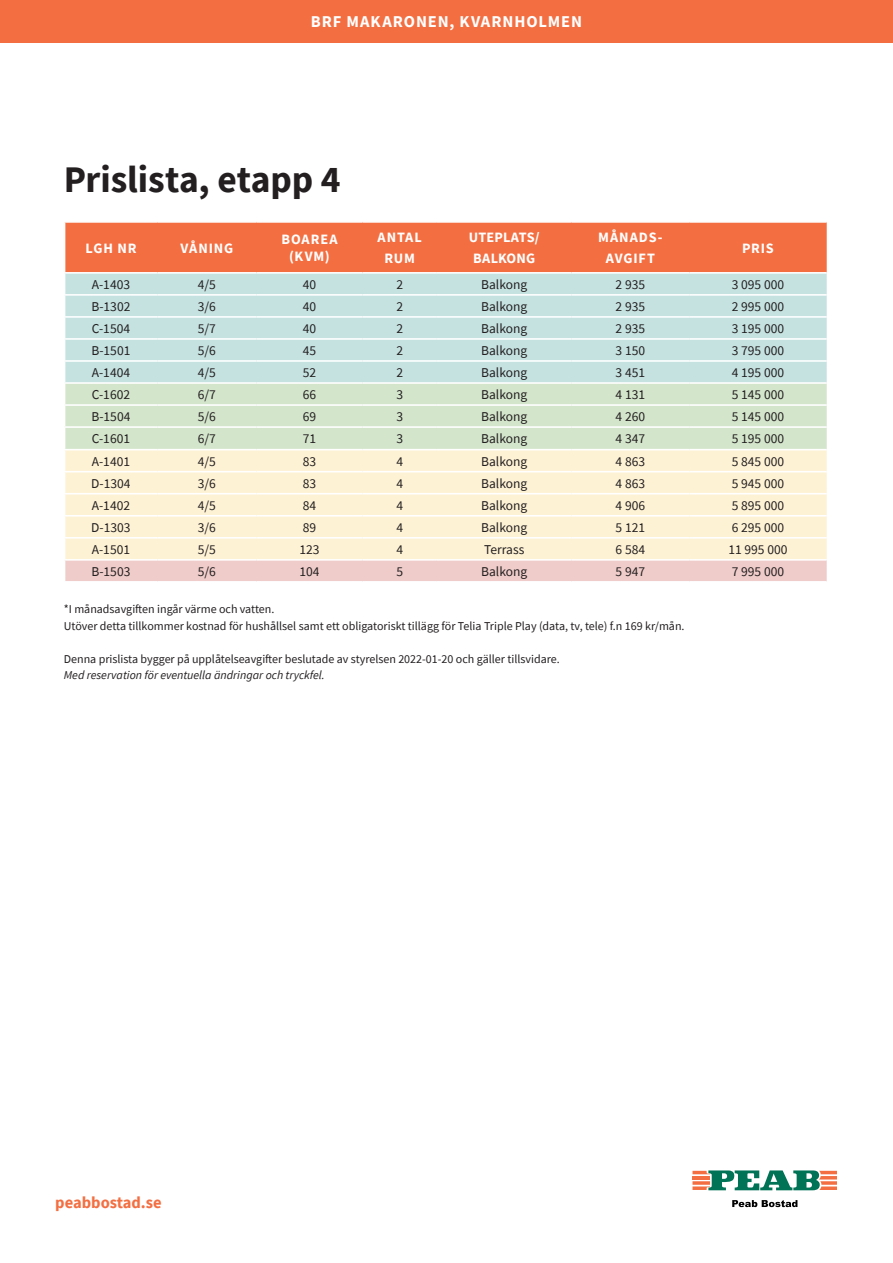
<style>
.page{position:relative;width:893px;height:1263px;background:#fff}
.page>*{position:absolute;margin:0;border:0;box-sizing:border-box;transform-origin:0 0}
.t1{font:700 37.5px "Source Sans Pro";letter-spacing:-.005em;color:#231f20}
.t2{font:700 16.5px "Source Sans Pro";letter-spacing:.055em;color:#fff}
.t3{font:700 16.5px "Source Sans Pro";color:#f36f42}
.t4{font:700 14.25px "Source Sans Pro";letter-spacing:.055em;color:#fff}
.t5{font:700 14.25px "Source Sans Pro";letter-spacing:.005em;color:#fff}
.t6{font:700 14.25px "Source Sans Pro";letter-spacing:.01em;color:#fff}
.Brödtext{font:13.5px "Source Sans Pro";color:#231f20}
.t7{font:12px/16.5px "Source Sans Pro";color:#231f20}
.s1{font-style:italic}
</style>
<div class="page">
<svg style="left:65px;top:223px;width:762px;height:358px;background:#e3d7c4"></svg>
<hr style="left:157px;top:559px;width:100px;height:2px;background:#fff">
<hr style="left:257px;top:559px;width:105px;height:2px;background:#fff">
<hr style="left:362px;top:559px;width:75px;height:2px;background:#fff">
<hr style="left:437px;top:559px;width:135px;height:2px;background:#fff">
<hr style="left:572px;top:559px;width:117px;height:2px;background:#fff">
<hr style="left:689px;top:559px;width:138px;height:2px;background:#fff">
<svg style="left:732px;top:1200px;width:65px;height:7px"></svg>
<svg style="left:692px;top:1170px;width:145px;height:20px"></svg>
<div style="left:0;top:0;width:893px;height:42px;background:#f36f42"></div>
<p class="t2" style="left:311px;top:11px;width:273px">BRF MAKARONEN, KVARNHOLMEN</p>
<p class="t1" style="left:64px;top:154px;width:278px">Prislista, etapp 4</p>
<p class="t4" style="left:85px;top:238px;width:52px">LGH NR</p>
<p class="t4" style="left:181px;top:238px;width:54px">VÅNING</p>
<p class="t4" style="left:282px;top:230px;width:57px">BOAREA</p>
<p class="t4" style="left:289px;top:247px;width:42px">(KVM)</p>
<p class="t4" style="left:378px;top:228px;width:46px">ANTAL</p>
<p class="t4" style="left:384px;top:249px;width:32px">RUM</p>
<p class="t5" style="left:469px;top:228px;width:72px">UTEPLATS/</p>
<p class="t6" style="left:473px;top:249px;width:63px">BALKONG</p>
<p class="t4" style="left:598px;top:228px;width:66px">MÅNADS-</p>
<p class="t4" style="left:606px;top:249px;width:51px">AVGIFT</p>
<p class="t4" style="left:742px;top:238px;width:33px">PRIS</p>
<p class="Brödtext" style="left:92px;top:276px;width:40px">A-1403</p>
<p class="Brödtext" style="left:198px;top:276px;width:20px">4/5</p>
<p class="Brödtext" style="left:303px;top:276px;width:15px">40</p>
<p class="Brödtext" style="left:396px;top:276px;width:8px">2</p>
<p class="Brödtext" style="left:481px;top:276px;width:48px">Balkong</p>
<p class="Brödtext" style="left:616px;top:276px;width:31px">2 935</p>
<p class="Brödtext" style="left:732px;top:276px;width:54px">3 095 000</p>
<p class="Brödtext" style="left:91px;top:298px;width:40px">B-1302</p>
<p class="Brödtext" style="left:198px;top:298px;width:20px">3/6</p>
<p class="Brödtext" style="left:303px;top:298px;width:15px">40</p>
<p class="Brödtext" style="left:396px;top:298px;width:8px">2</p>
<p class="Brödtext" style="left:481px;top:298px;width:48px">Balkong</p>
<p class="Brödtext" style="left:616px;top:298px;width:31px">2 935</p>
<p class="Brödtext" style="left:732px;top:298px;width:54px">2 995 000</p>
<p class="Brödtext" style="left:92px;top:320px;width:40px">C-1504</p>
<p class="Brödtext" style="left:198px;top:320px;width:20px">5/7</p>
<p class="Brödtext" style="left:303px;top:320px;width:15px">40</p>
<p class="Brödtext" style="left:396px;top:320px;width:8px">2</p>
<p class="Brödtext" style="left:481px;top:320px;width:48px">Balkong</p>
<p class="Brödtext" style="left:616px;top:320px;width:31px">2 935</p>
<p class="Brödtext" style="left:732px;top:320px;width:54px">3 195 000</p>
<p class="Brödtext" style="left:91px;top:342px;width:40px">B-1501</p>
<p class="Brödtext" style="left:198px;top:342px;width:20px">5/6</p>
<p class="Brödtext" style="left:303px;top:342px;width:15px">45</p>
<p class="Brödtext" style="left:396px;top:342px;width:8px">2</p>
<p class="Brödtext" style="left:481px;top:342px;width:48px">Balkong</p>
<p class="Brödtext" style="left:616px;top:342px;width:31px">3 150</p>
<p class="Brödtext" style="left:732px;top:342px;width:54px">3 795 000</p>
<p class="Brödtext" style="left:92px;top:364px;width:40px">A-1404</p>
<p class="Brödtext" style="left:198px;top:364px;width:20px">4/5</p>
<p class="Brödtext" style="left:303px;top:364px;width:15px">52</p>
<p class="Brödtext" style="left:396px;top:364px;width:8px">2</p>
<p class="Brödtext" style="left:481px;top:364px;width:48px">Balkong</p>
<p class="Brödtext" style="left:616px;top:364px;width:31px">3 451</p>
<p class="Brödtext" style="left:732px;top:364px;width:54px">4 195 000</p>
<p class="Brödtext" style="left:92px;top:386px;width:40px">C-1602</p>
<p class="Brödtext" style="left:198px;top:386px;width:20px">6/7</p>
<p class="Brödtext" style="left:303px;top:386px;width:15px">66</p>
<p class="Brödtext" style="left:396px;top:386px;width:8px">3</p>
<p class="Brödtext" style="left:481px;top:386px;width:48px">Balkong</p>
<p class="Brödtext" style="left:616px;top:386px;width:31px">4 131</p>
<p class="Brödtext" style="left:732px;top:386px;width:54px">5 145 000</p>
<p class="Brödtext" style="left:91px;top:408px;width:40px">B-1504</p>
<p class="Brödtext" style="left:198px;top:408px;width:20px">5/6</p>
<p class="Brödtext" style="left:303px;top:408px;width:15px">69</p>
<p class="Brödtext" style="left:396px;top:408px;width:8px">3</p>
<p class="Brödtext" style="left:481px;top:408px;width:48px">Balkong</p>
<p class="Brödtext" style="left:616px;top:408px;width:31px">4 260</p>
<p class="Brödtext" style="left:732px;top:408px;width:54px">5 145 000</p>
<p class="Brödtext" style="left:92px;top:430px;width:40px">C-1601</p>
<p class="Brödtext" style="left:198px;top:430px;width:20px">6/7</p>
<p class="Brödtext" style="left:303px;top:430px;width:15px">71</p>
<p class="Brödtext" style="left:396px;top:430px;width:8px">3</p>
<p class="Brödtext" style="left:481px;top:430px;width:48px">Balkong</p>
<p class="Brödtext" style="left:616px;top:430px;width:31px">4 347</p>
<p class="Brödtext" style="left:732px;top:430px;width:54px">5 195 000</p>
<p class="Brödtext" style="left:92px;top:453px;width:40px">A-1401</p>
<p class="Brödtext" style="left:198px;top:453px;width:20px">4/5</p>
<p class="Brödtext" style="left:303px;top:453px;width:15px">83</p>
<p class="Brödtext" style="left:396px;top:453px;width:8px">4</p>
<p class="Brödtext" style="left:481px;top:453px;width:48px">Balkong</p>
<p class="Brödtext" style="left:616px;top:453px;width:31px">4 863</p>
<p class="Brödtext" style="left:732px;top:453px;width:54px">5 845 000</p>
<p class="Brödtext" style="left:91px;top:475px;width:41px">D-1304</p>
<p class="Brödtext" style="left:198px;top:475px;width:20px">3/6</p>
<p class="Brödtext" style="left:303px;top:475px;width:15px">83</p>
<p class="Brödtext" style="left:396px;top:475px;width:8px">4</p>
<p class="Brödtext" style="left:481px;top:475px;width:48px">Balkong</p>
<p class="Brödtext" style="left:616px;top:475px;width:31px">4 863</p>
<p class="Brödtext" style="left:732px;top:475px;width:54px">5 945 000</p>
<p class="Brödtext" style="left:92px;top:497px;width:40px">A-1402</p>
<p class="Brödtext" style="left:198px;top:497px;width:20px">4/5</p>
<p class="Brödtext" style="left:303px;top:497px;width:15px">84</p>
<p class="Brödtext" style="left:396px;top:497px;width:8px">4</p>
<p class="Brödtext" style="left:481px;top:497px;width:48px">Balkong</p>
<p class="Brödtext" style="left:616px;top:497px;width:31px">4 906</p>
<p class="Brödtext" style="left:732px;top:497px;width:54px">5 895 000</p>
<p class="Brödtext" style="left:91px;top:519px;width:41px">D-1303</p>
<p class="Brödtext" style="left:198px;top:519px;width:20px">3/6</p>
<p class="Brödtext" style="left:303px;top:519px;width:15px">89</p>
<p class="Brödtext" style="left:396px;top:519px;width:8px">4</p>
<p class="Brödtext" style="left:481px;top:519px;width:48px">Balkong</p>
<p class="Brödtext" style="left:616px;top:519px;width:31px">5 121</p>
<p class="Brödtext" style="left:732px;top:519px;width:54px">6 295 000</p>
<p class="Brödtext" style="left:92px;top:541px;width:40px">A-1501</p>
<p class="Brödtext" style="left:198px;top:541px;width:20px">5/5</p>
<p class="Brödtext" style="left:299px;top:541px;width:22px">123</p>
<p class="Brödtext" style="left:396px;top:541px;width:8px">4</p>
<p class="Brödtext" style="left:484px;top:541px;width:42px">Terrass</p>
<p class="Brödtext" style="left:616px;top:541px;width:31px">6 584</p>
<p class="Brödtext" style="left:728px;top:541px;width:61px">11 995 000</p>
<p class="Brödtext" style="left:91px;top:563px;width:40px">B-1503</p>
<p class="Brödtext" style="left:198px;top:563px;width:20px">5/6</p>
<p class="Brödtext" style="left:299px;top:563px;width:22px">104</p>
<p class="Brödtext" style="left:396px;top:563px;width:8px">5</p>
<p class="Brödtext" style="left:481px;top:563px;width:48px">Balkong</p>
<p class="Brödtext" style="left:616px;top:563px;width:31px">5 947</p>
<p class="Brödtext" style="left:732px;top:563px;width:54px">7 995 000</p>
<p class="t7" style="left:64px;top:601px;width:212px">*I månadsavgiften ingår värme och vatten.</p>
<p class="t7" style="left:64px;top:618px;width:622px">Utöver detta tillkommer kostnad för hushållsel samt ett obligatoriskt tillägg för Telia Triple Play (data, tv, tele) f.n 169 kr/mån.</p>
<p class="t7" style="left:64px;top:651px;width:497px">Denna prislista bygger på upplåtelseavgifter beslutade av styrelsen 2022-01-20 och gäller tillsvidare.<br><span class="s1">Med reservation för eventuella ändringar och tryckfel.</span></p>
<p class="t3" style="left:55px;top:1191px;width:108px">peabbostad.se</p>
</div>
